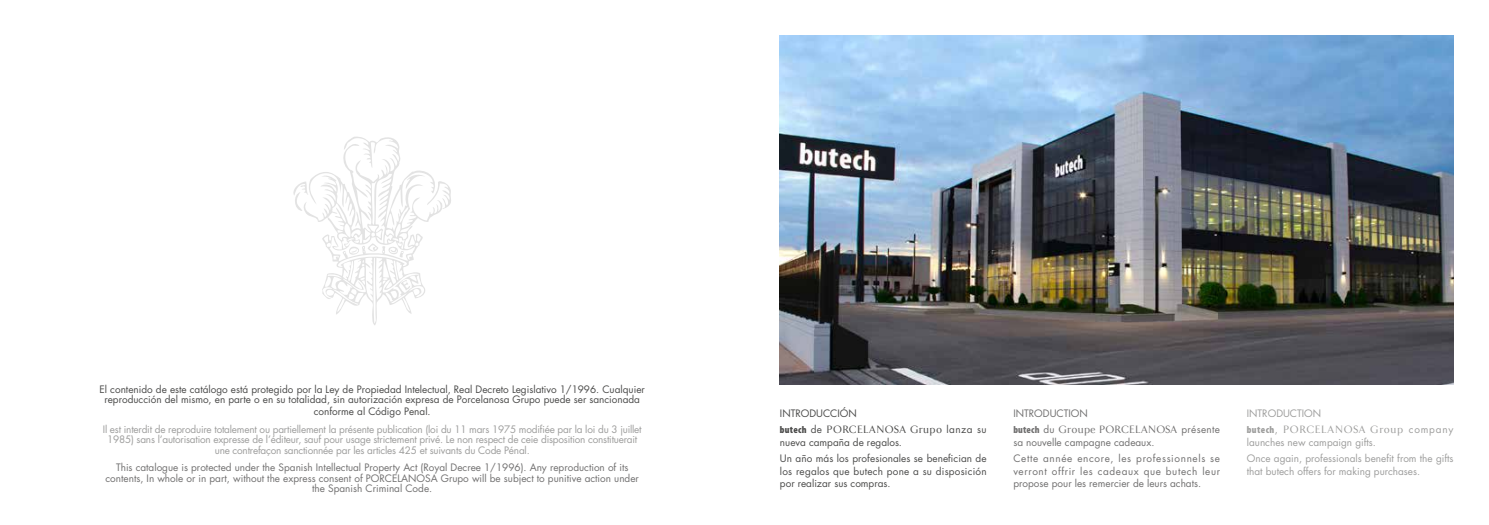
<style>
.page{position:relative;width:1489px;height:525px;background:#fff}
.page>*{position:absolute;margin:0;border:0;box-sizing:border-box;transform-origin:0 0}
.t1{font:10px/16px "Futura Std";color:#4a4a49}
.t2{font:10px/10.5px "Futura Std";letter-spacing:-.02em;color:#9d9d9c;text-align:center}
.t3{font:10px/10.5px "Futura Std";color:#706f6f;text-align:center}
.t4{font:10px/16px "Futura Std";color:#9d9d9c}
.t5{font:10px/12.5px "Futura Std";letter-spacing:.03em;color:#706f6f}
.t6{font:10px/16px "Futura Std";letter-spacing:.06em;color:#706f6f}
.t7{font:10px/12.5px "Futura Std";letter-spacing:.02em;color:#4a4a49}
.t8{font:10px "Porcelanosa";letter-spacing:.025em;color:#706f6f}
.t9{font:10px "Porcelanosa";letter-spacing:.04em;color:#4a4a49}
.t10{font:10px "Porcelanosa";letter-spacing:.065em;color:#9d9d9c}
.s1{font-family:"Myriad Pro";font-weight:900;font-stretch:condensed}
.s2{font-family:"Futura Std"}
</style>
<div class="page">
<img style="left:780px;top:35px;width:673px;height:349px">
<svg style="left:293px;top:136px;width:158px;height:189px"></svg>
<p class="t1" style="left:100px;top:383px;width:546px;line-height:10.5px;text-align:center">El contenido de este catálogo está protegido por la Ley de Propiedad Intelectual, Real Decreto Legislativo 1/1996. Cualquier reproducción del mismo, en parte o en su totalidad, sin autorización expresa de Porcelanosa Grupo puede ser sancionada</p>
<p class="t1" style="left:314px;top:403px;width:118px">conforme al Código Penal.</p>
<p class="t2" style="left:103px;top:423px;width:540px">Il est interdit de reproduire totalement ou partiellement la présente publication (loi du 11 mars 1975 modifiée par la loi du 3 juillet<br>1985) sans l’autorisation expresse de l’éditeur, sauf pour usage strictement privé. Le non respect de ceie disposition constituerait une contrefaçon sanctionnée par les articles 425 et suivants du Code Pénal.</p>
<p class="t3" style="left:105px;top:462px;width:535px">This catalogue is protected under the Spanish Intellectual Property Act (Royal Decree 1/1996). Any reproduction of its contents, In whole or in part, without the express consent of PORCELANOSA Grupo will be subject to punitive action under the Spanish Criminal Code.</p>
<p class="t1" style="left:780px;top:405px;width:78px">INTRODUCCIÓN</p>
<p class="t9" style="left:780px;top:423px;width:208px"><span class="s1">butech</span> <span class="s2">de</span> PORCELANOSA Grupo <span class="s2">lanza su</span></p>
<p class="t1" style="left:780px;top:434px;width:208px">nueva campaña de regalos.<br>Un año más los profesionales se benefician de</p>
<p class="t7" style="left:780px;top:464px;width:208px">los regalos que butech pone a su disposición por realizar sus compras.</p>
<p class="t3" style="left:1013px;top:408px;width:76px">INTRODUCTION</p>
<p class="t8" style="left:1013px;top:423px;width:208px"><span class="s1">butech</span> <span class="s2">du</span> Groupe PORCELANOSA <span class="s2">présente</span></p>
<p class="t6" style="left:1013px;top:434px;width:208px">sa nouvelle campagne cadeaux.<br>Cette année encore, les professionnels se</p>
<p class="t5" style="left:1013px;top:464px;width:208px">verront offrir les cadeaux que butech leur propose pour les remercier de leurs achats.</p>
<p class="t4" style="left:1246px;top:405px;width:76px">INTRODUCTION</p>
<p class="t10" style="left:1246px;top:423px;width:208px"><span class="s1">butech</span><span class="s2">,</span> PORCELANOSA Group <span class="s2">company</span></p>
<p class="t4" style="left:1246px;top:434px;width:208px">launches new campaign gifts.<br>Once again, professionals benefit from the gifts</p>
<p class="t4" style="left:1246px;top:462px;width:175px">that butech offers for making purchases.</p>
</div>
